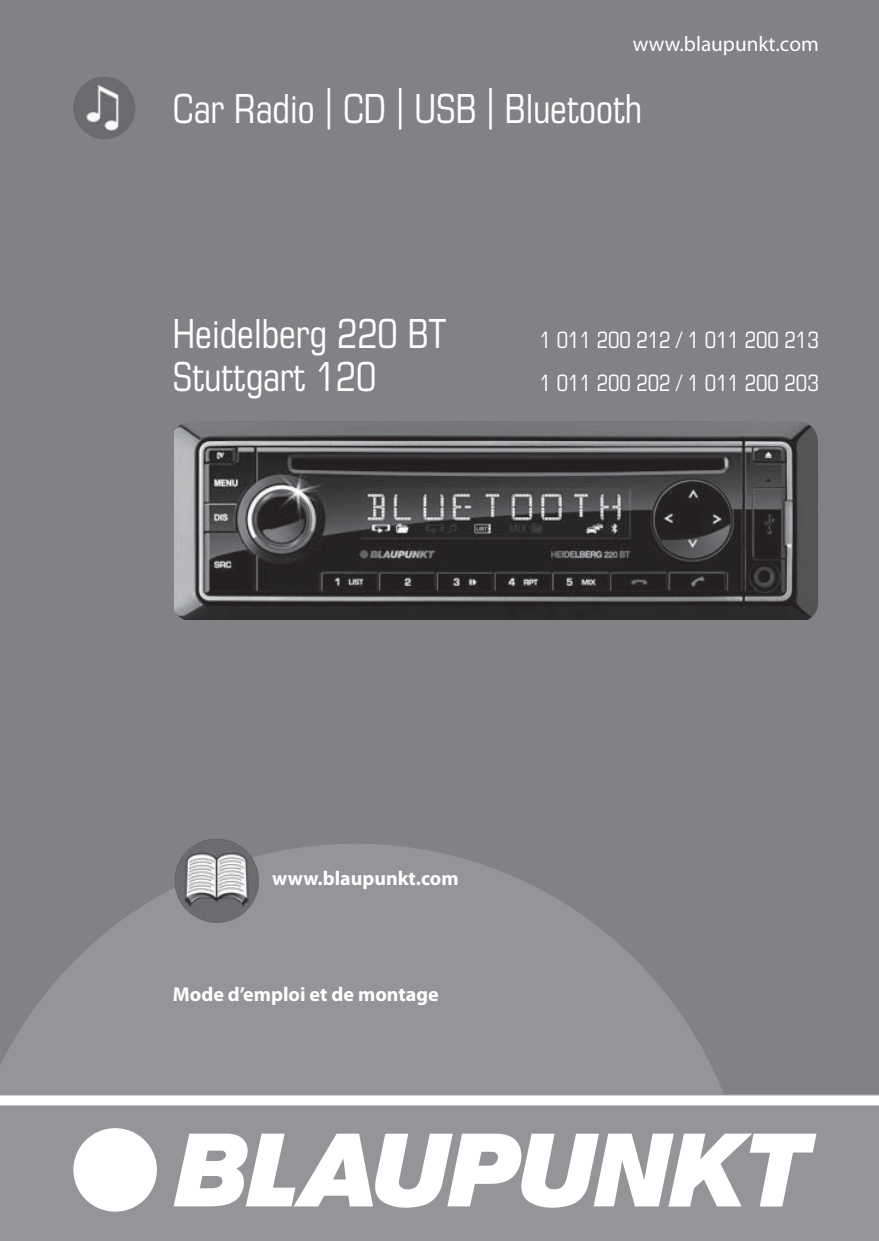
<style>
.page{position:relative;width:879px;height:1241px;background:#fff}
.page>*{position:absolute;margin:0;border:0;box-sizing:border-box;transform-origin:0 0}
.t1{font:40px "Blaupunkt Style Reg Cond OT";color:#fff}
.t2{font:22.5px "Blaupunkt Style Reg Cond OT";color:#fff}
.t3{font:21.25px "Myriad Pro";color:#fff}
.t4{font:700 20px "Myriad Pro";color:#fff}
.s1{font-size:56px}
</style>
<div class="page">
<div style="left:0;top:0;width:879px;height:1102px;background:#808285"></div>
<svg style="left:0;top:844px;width:723px;height:250px;fill:#939598"></svg>
<img style="left:174px;top:839px;width:85px;height:84px">
<div style="left:0;top:1094px;width:879px;height:146px;background:#939598"></div>
<div style="left:0;top:1095px;width:879px;height:10px;background:#fff"></div>
<div style="left:73px;top:1127px;width:84px;height:84px;background:#fff;border-radius:50%"></div>
<svg style="left:174px;top:1133px;width:642px;height:75px"></svg>
<img style="left:73px;top:77px;width:62px;height:63px">
<img style="left:174px;top:421px;width:644px;height:198px">
<p class="t3" style="left:633px;top:36px;width:187px">www.blaupunkt.com</p>
<p class="t1" style="left:173px;top:89px;width:470px">Car Radio <span class="s1">|</span> CD <span class="s1">|</span> USB <span class="s1">|</span> Bluetooth</p>
<p class="t1" style="left:173px;top:313px;width:275px">Heidelberg 220 BT</p>
<p class="t1" style="left:173px;top:357px;width:205px">Stuttgart 120</p>
<p class="t2" style="left:540px;top:328px;width:280px">1 011 200 212 / 1 011 200 213</p>
<p class="t2" style="left:540px;top:372px;width:280px">1 011 200 202 / 1 011 200 203</p>
<p class="t4" style="left:272px;top:870px;width:188px">www.blaupunkt.com</p>
<p class="t4" style="left:173px;top:986px;width:267px">Mode d’emploi et de montage</p>
</div>
